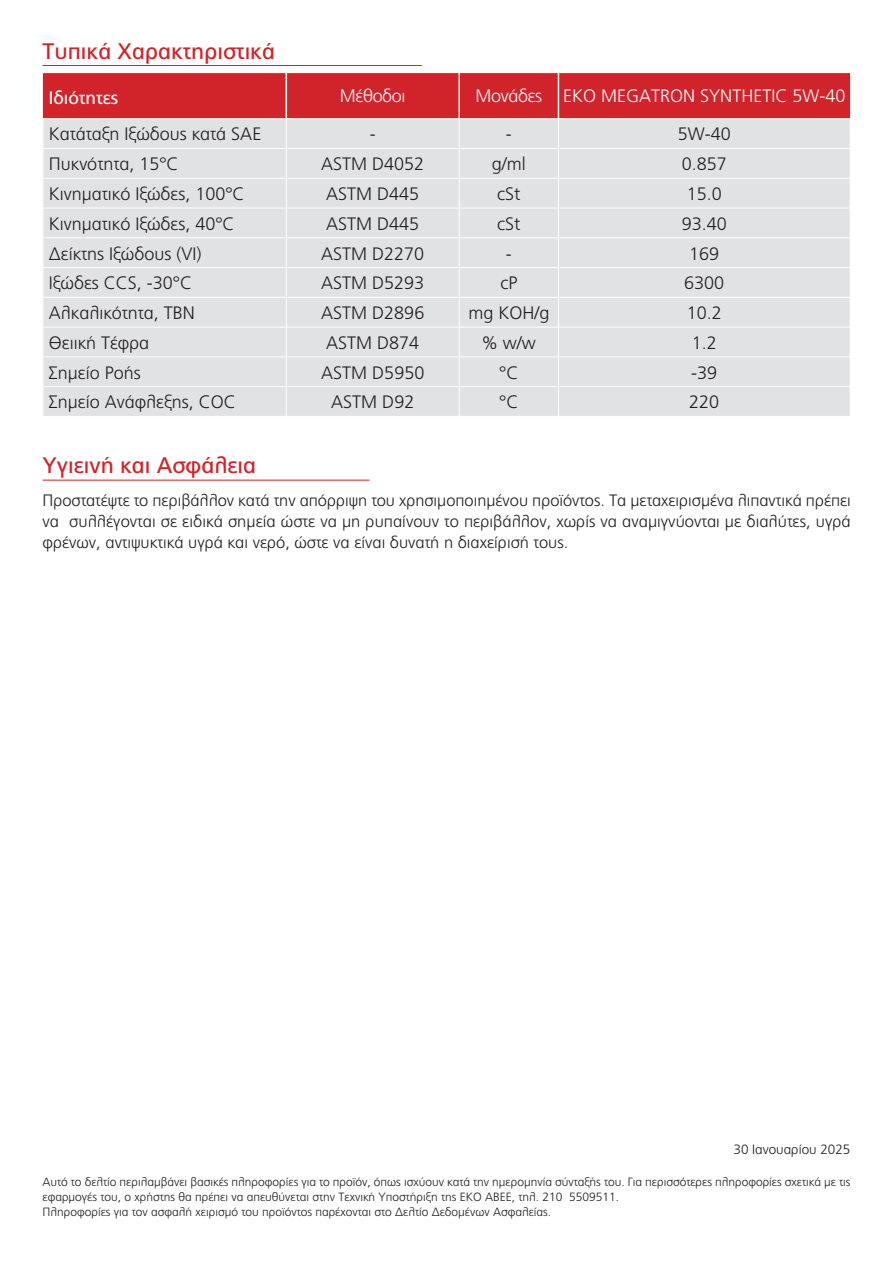
<style>
.page{position:relative;width:893px;height:1263px;background:#fff}
.page>*{position:absolute;margin:0;border:0;box-sizing:border-box;transform-origin:0 0}
.t1{font:22.5px "PF Catalog Poly";color:#d1232a}
.t2{font:300 18px "PF Catalog";color:#231f20}
.t3{font:300 18px "PF Catalog";color:#fff}
.t4{font:18px "PF Catalog";color:#fff}
.t5{font:300 18px "PF Catalog";letter-spacing:-.02em;color:#fff}
.t6{font:300 16.5px/21px "PF Catalog";color:#231f20;text-align:justify}
.t7{font:300 13.5px "PF Catalog";color:#231f20}
.t8{font:300 12px/15px "PF Catalog";color:#231f20}
</style>
<div class="page">
<hr style="left:43px;top:480px;width:326px;height:1px;background:#d1232a">
<hr style="left:43px;top:65px;width:379px;height:1px;background:#d1232a">
<svg style="left:43px;top:73px;width:808px;height:343px;background:#dfcacc"></svg>
<p class="t1" style="left:43px;top:38px;width:234px">Τυπικά Χαρακτηριστικά</p>
<p class="t4" style="left:49px;top:87px;width:71px">Ιδιότητες</p>
<p class="t5" style="left:340px;top:86px;width:67px">Μέθοδοι</p>
<p class="t3" style="left:476px;top:86px;width:371px">Μονάδες EKO MEGATRON SYNTHETIC 5W-40</p>
<p class="t2" style="left:49px;top:124px;width:214px">Κατάταξη Ιξώδους κατά SAE</p>
<p class="t2" style="left:370px;top:124px;width:7px">-</p>
<p class="t2" style="left:506px;top:124px;width:7px">-</p>
<p class="t2" style="left:678px;top:124px;width:55px">5W-40</p>
<p class="t2" style="left:49px;top:154px;width:131px">Πυκνότητα, 15°C</p>
<p class="t2" style="left:321px;top:154px;width:105px">ASTM D4052</p>
<p class="t2" style="left:492px;top:154px;width:36px">g/ml</p>
<p class="t2" style="left:682px;top:154px;width:47px">0.857</p>
<p class="t2" style="left:49px;top:184px;width:197px">Κινηματικό Ιξώδες, 100°C</p>
<p class="t2" style="left:326px;top:184px;width:95px">ASTM D445</p>
<p class="t2" style="left:497px;top:184px;width:25px">cSt</p>
<p class="t2" style="left:687px;top:184px;width:37px">15.0</p>
<p class="t2" style="left:49px;top:213px;width:187px">Κινηματικό Ιξώδες, 40°C</p>
<p class="t2" style="left:326px;top:213px;width:95px">ASTM D445</p>
<p class="t2" style="left:497px;top:213px;width:25px">cSt</p>
<p class="t2" style="left:682px;top:213px;width:47px">93.40</p>
<p class="t2" style="left:49px;top:243px;width:154px">Δείκτης Ιξώδους (VI)</p>
<p class="t2" style="left:321px;top:243px;width:105px">ASTM D2270</p>
<p class="t2" style="left:506px;top:243px;width:7px">-</p>
<p class="t2" style="left:689px;top:243px;width:32px">169</p>
<p class="t2" style="left:49px;top:273px;width:145px">Ιξώδες CCS, -30°C</p>
<p class="t2" style="left:321px;top:273px;width:105px">ASTM D5293</p>
<p class="t2" style="left:500px;top:273px;width:18px">cP</p>
<p class="t2" style="left:684px;top:273px;width:42px">6300</p>
<p class="t2" style="left:49px;top:303px;width:147px">Αλκαλικότητα, ΤΒΝ</p>
<p class="t2" style="left:321px;top:303px;width:105px">ASTM D2896</p>
<p class="t2" style="left:468px;top:303px;width:83px">mg KOH/g</p>
<p class="t2" style="left:687px;top:303px;width:37px">10.2</p>
<p class="t2" style="left:49px;top:332px;width:102px">Θειική Τέφρα</p>
<p class="t2" style="left:326px;top:332px;width:95px">ASTM D874</p>
<p class="t2" style="left:482px;top:332px;width:55px">% w/w</p>
<p class="t2" style="left:692px;top:332px;width:27px">1.2</p>
<p class="t2" style="left:49px;top:362px;width:93px">Σημείο Ροής</p>
<p class="t2" style="left:321px;top:362px;width:105px">ASTM D5950</p>
<p class="t2" style="left:499px;top:362px;width:21px">°C</p>
<p class="t2" style="left:691px;top:362px;width:28px">-39</p>
<p class="t2" style="left:49px;top:392px;width:188px">Σημείο Ανάφλεξης, COC</p>
<p class="t2" style="left:331px;top:392px;width:85px">ASTM D92</p>
<p class="t2" style="left:499px;top:392px;width:21px">°C</p>
<p class="t2" style="left:689px;top:392px;width:32px">220</p>
<p class="t1" style="left:43px;top:452px;width:215px">Υγιεινή και Ασφάλεια</p>
<p class="t6" style="left:43px;top:490px;width:810px">Προστατέψτε το περιβάλλον κατά την απόρριψη του χρησιμοποιημένου προϊόντος. Τα μεταχειρισμένα λιπαντικά πρέπει να συλλέγονται σε ειδικά σημεία ώστε να μη ρυπαίνουν το περιβάλλον, χωρίς να αναμιγνύονται με διαλύτες, υγρά φρένων, αντιψυκτικά υγρά και νερό, ώστε να είναι δυνατή η διαχείρισή τους.</p>
<p class="t7" style="left:733px;top:1142px;width:118px">30 Ιανουαρίου 2025</p>
<p class="t8" style="left:43px;top:1175px;width:809px">Αυτό το δελτίο περιλαμβάνει βασικές πληροφορίες για το προϊόν, όπως ισχύουν κατά την ημερομηνία σύνταξής του. Για περισσότερες πληροφορίες σχετικά με τις εφαρμογές του, ο χρήστης θα πρέπει να απευθύνεται στην Τεχνική Υποστήριξη της ΕΚΟ ΑΒΕΕ, τηλ. 210 5509511.<br>Πληροφορίες για τον ασφαλή χειρισμό του προϊόντος παρέχονται στο Δελτίο Δεδομένων Ασφαλείας.</p>
</div>
